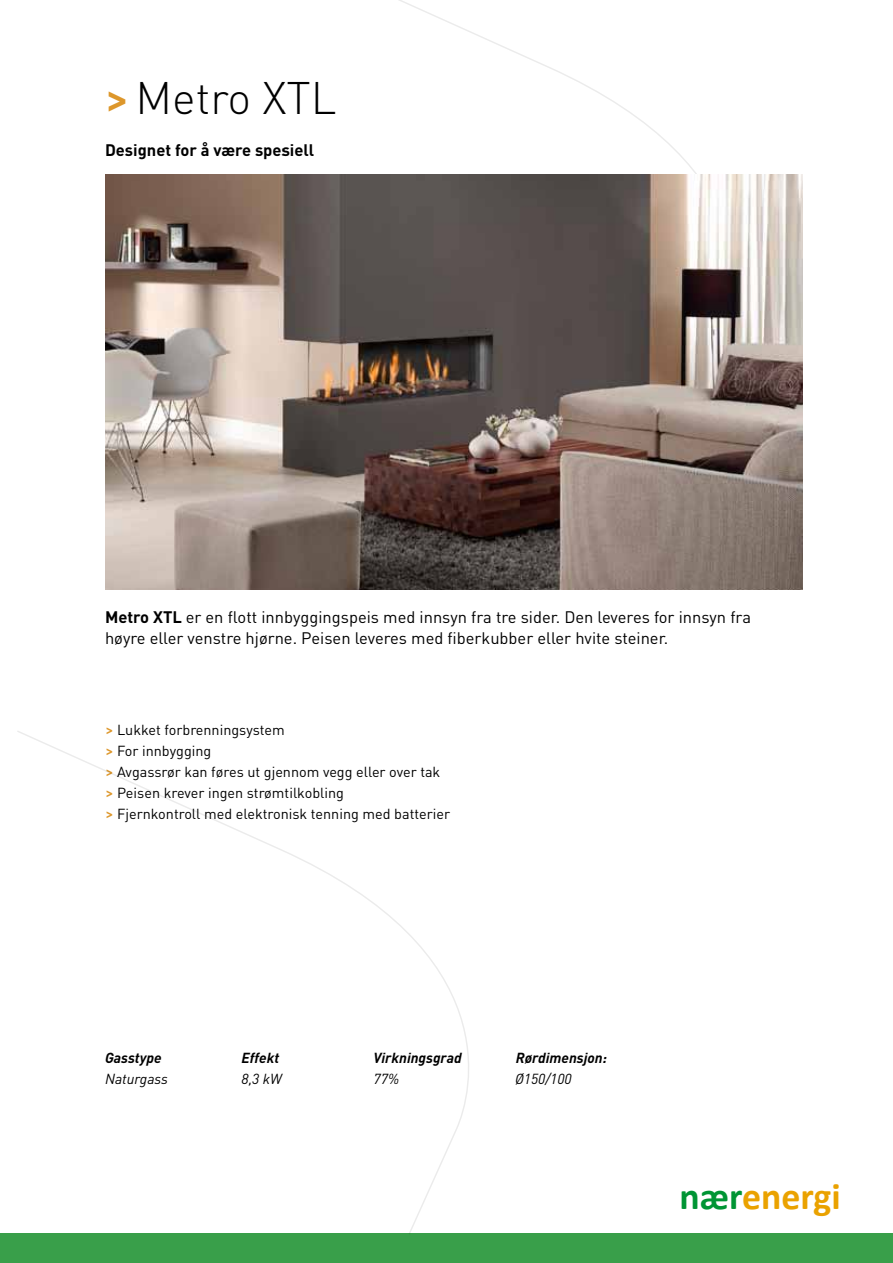
<style>
.page{position:relative;width:893px;height:1263px;background:#fff}
.page>*{position:absolute;margin:0;border:0;box-sizing:border-box;transform-origin:0 0}
.t1{font:300 45px "DIN";color:#000}
.t2{font:700 37.8px "Calibri";color:#eaa200}
.t3{font:16.5px/21px "DIN";color:#000}
.t4{font:700 16.5px "DIN";color:#000}
.t5{font:14.4px/21px "DIN";color:#000}
.t6{font:italic 700 14.4px "DIN";color:#000}
.t7{font:italic 14.4px "DIN";color:#000}
.s1{font-weight:500;color:#dd972b}
.s2{font-weight:700}
.s3{font-weight:500;font-size:15px;color:#dd972b}
.s4{color:#009534}
</style>
<div class="page">
<div style="left:0;top:1233px;width:893px;height:30px;background:#399f4a"></div>
<svg style="left:17px;top:731px;width:452px;height:503px"></svg>
<img style="left:105px;top:174px;width:698px;height:415px">
<h1 class="t1" style="left:105px;top:70px;width:233px"><span class="s1">&gt;</span> Metro XTL</h1>
<p class="t4" style="left:105px;top:139px;width:211px">Designet for å være spesiell</p>
<p class="t3" style="left:105px;top:606px;width:647px"><span class="s2">Metro XTL</span> er en flott innbyggingspeis med innsyn fra tre sider. Den leveres for innsyn fra høyre eller venstre hjørne. Peisen leveres med fiberkubber eller hvite steiner.</p>
<p class="t5" style="left:105px;top:719px;width:346px"><span class="s3">&gt;</span> Lukket forbrenningsystem<br><span class="s3">&gt;</span> For innbygging<br><span class="s3">&gt;</span> Avgassrør kan føres ut gjennom vegg eller over tak <span class="s3">&gt;</span> Peisen krever ingen strømtilkobling<br><span class="s3">&gt;</span> Fjernkontroll med elektronisk tenning med batterier</p>
<p class="t6" style="left:105px;top:1049px;width:58px">Gasstype</p>
<p class="t6" style="left:242px;top:1049px;width:39px">Effekt</p>
<p class="t6" style="left:374px;top:1049px;width:90px">Virkningsgrad</p>
<p class="t6" style="left:516px;top:1049px;width:93px">Rørdimensjon:</p>
<p class="t7" style="left:105px;top:1070px;width:65px">Naturgass</p>
<p class="t7" style="left:242px;top:1070px;width:42px">8,3 kW</p>
<p class="t7" style="left:374px;top:1070px;width:27px">77%</p>
<p class="t7" style="left:515px;top:1070px;width:58px">Ø150/100</p>
<h2 class="t2" style="left:680px;top:1173px;width:163px"><span class="s4">nær</span>energi</h2>
</div>
